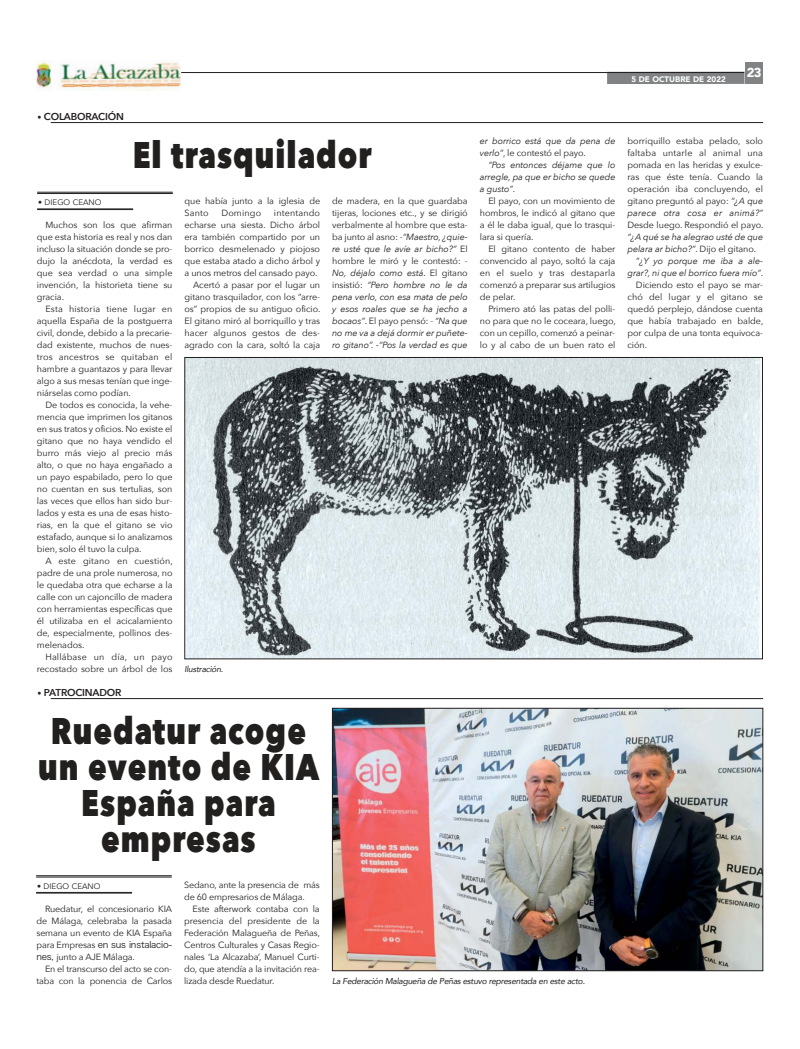
<style>
.page{position:relative;width:800px;height:1049px;background:#fff}
.page>*{position:absolute;margin:0;border:0;box-sizing:border-box;transform-origin:0 0}
.t1{font:800 37px/36px "Avenir Next";letter-spacing:.035em;color:#221f1f;text-align:center;scale:.8 1}
.t2{font:900 13px "Avenir";color:#fff}
.t3{font:600 10px "Avenir Next";letter-spacing:-.02em;color:#221f1f}
.t4{font:9px/12px "Avenir Next";letter-spacing:-.005em;color:#221f1f;text-align:justify}
.t5{font:italic 9px/12px "Avenir Next";letter-spacing:-.005em;color:#221f1f;text-align:justify}
.t6{font:9px "Avenir Next";letter-spacing:.015em;color:#221f1f}
.t7{font:9px "Hiragino Sans W3";letter-spacing:-.02em;color:#221f1f}
.t8{font:italic 8.5px "Avenir";letter-spacing:-.03em;color:#221f1f}
.t9{font:8px "Avenir";color:#221f1f}
.t10{font:900 8px "Avenir";color:#fff}
.s1{font-family:"Avenir";font-weight:400;font-size:8px}
.s2{font-style:normal}
.s3{font-family:"Avenir Next"}
.s4{font-family:"Hiragino Sans W3"}
.s5{font-style:italic}
</style>
<div class="page">
<hr style="left:51px;top:122px;width:712px;height:1px;background:#221f1f">
<hr style="left:37px;top:192px;width:136px;height:1px;background:#221f1f">
<hr style="left:37px;top:193px;width:136px;height:1px;background:#221f1f">
<hr style="left:37px;top:209px;width:96px;height:1px;background:#221f1f">
<div style="left:607px;top:72px;width:143px;height:12px;background:#808284"></div>
<hr style="left:181px;top:72px;width:563px;height:1px;background:#221f1f">
<svg style="left:744px;top:71px;width:1px;height:13px"></svg>
<div style="left:745px;top:63px;width:18px;height:21px;background:#808284"></div>
<img style="left:37px;top:60px;width:144px;height:31px">
<img style="left:186px;top:359px;width:574px;height:298px">
<div style="left:184px;top:357px;width:578px;height:302px;border:1px solid #221f1f"></div>
<hr style="left:51px;top:698px;width:712px;height:1px;background:#221f1f">
<hr style="left:36px;top:875px;width:136px;height:1px;background:#221f1f">
<hr style="left:36px;top:877px;width:136px;height:1px;background:#221f1f">
<hr style="left:36px;top:892px;width:96px;height:1px;background:#221f1f">
<hr style="left:36px;top:893px;width:96px;height:1px;background:#221f1f">
<img style="left:334px;top:710px;width:427px;height:259px">
<div style="left:332px;top:708px;width:431px;height:263px;border:1px solid #221f1f"></div>
<p class="t3" style="left:37px;top:110px;width:88px"><span class="s1">ï</span> COLABORACIÓN</p>
<h1 class="t1" style="left:133px;top:140px;width:300px">El trasquilador</h1>
<p class="t9" style="left:38px;top:198px;width:65px">ï DIEGO CEANO</p>
<p class="t4" style="left:37px;top:220px;width:137px;text-indent:9px">Muchos son los que afirman que esta historia es real y nos dan incluso la situación donde se pro&shy;dujo la anécdota, la verdad es que sea verdad o una simple invención, la historieta tiene su gracia.</p>
<p class="t4" style="left:37px;top:304px;width:137px;text-indent:9px">Esta historia tiene lugar en aquella España de la postguerra civil, donde, debido a la precarie&shy;dad existente, muchos de nues&shy;tros ancestros se quitaban el hambre a guantazos y para llevar algo a sus mesas tenían que inge&shy;niárselas como podían.</p>
<p class="t4" style="left:37px;top:400px;width:137px;text-indent:9px">De todos es conocida, la vehe&shy;mencia que imprimen los gitanos en sus tratos y oficios. No existe el gitano que no haya vendido el burro más viejo al precio más alto, o que no haya engañado a un payo espabilado, pero lo que no cuentan en sus tertulias, son las veces que ellos han sido bur&shy;lados y esta es una de esas histo&shy;rias, en la que el gitano se vio estafado, aunque si lo analizamos bien, solo él tuvo la culpa.</p>
<p class="t4" style="left:37px;top:556px;width:137px;text-indent:9px">A este gitano en cuestión, padre de una prole numerosa, no le quedaba otra que echarse a la calle con un cajoncillo de madera con herramientas específicas que él utilizaba en el acicalamiento de, especialmente, pollinos des&shy;melenados.</p>
<p class="t4" style="left:37px;top:652px;width:137px;text-align:right">Hallábase un día, un payo recostado sobre un árbol de los</p>
<p class="t3" style="left:37px;top:686px;width:85px"><span class="s1">ï</span> PATROCINADOR</p>
<p class="t4" style="left:184px;top:196px;width:137px">que había junto a la iglesia de<br>Santo</p>
<p class="t6" style="left:221px;top:209px;width:41px">Domingo</p>
<p class="t6" style="left:274px;top:209px;width:48px">intentando</p>
<p class="t4" style="left:184px;top:220px;width:137px">echarse una siesta. Dicho árbol</p>
<p class="t4" style="left:184px;top:232px;width:137px">era también compartido por un</p>
<p class="t4" style="left:184px;top:244px;width:137px">borrico desmelenado y piojoso</p>
<p class="t4" style="left:184px;top:256px;width:137px">que estaba atado a dicho árbol y</p>
<p class="t4" style="left:184px;top:268px;width:135px">a unos metros del cansado payo.</p>
<p class="t4" style="left:193px;top:280px;width:129px">Acertó a pasar por el lugar un</p>
<p class="t4" style="left:184px;top:292px;width:137px">gitano trasquilador, con los “arre-</p>
<p class="t4" style="left:184px;top:304px;width:137px">os” propios de su antiguo oficio.</p>
<p class="t4" style="left:184px;top:316px;width:137px">El gitano miró al borriquillo y tras</p>
<p class="t4" style="left:184px;top:328px;width:137px">hacer algunos gestos de des-</p>
<p class="t4" style="left:184px;top:340px;width:137px">agrado con la cara, soltó la caja</p>
<p class="t8" style="left:184px;top:666px;width:40px">Ilustración.</p>
<h1 class="t1" style="left:38px;top:716px;width:353px">Ruedatur acoge un evento de KIA<br>España para empresas</h1>
<p class="t5" style="left:332px;top:196px;width:137px"><span class="s2">de madera, en la que guardaba tijeras, lociones etc., y se dirigió verbalmente al hombre que esta&shy;ba junto al asno: -</span>“Maestro, ¿quie&shy;re usté que le avíe ar bicho?” <span class="s2">El hombre le miró y le contestó: - </span>No, déjalo como está<span class="s2">. El gitano insistió:</span> “Pero hombre no le da pena verlo, con esa mata de pelo y esos roales que se ha jecho a bocaos”<span class="s2">. El payo pensó: -</span> “Na que no me va a dejá dormir er puñete&shy;ro gitano”. -“Pos la verdad es que</p>
<p class="t5" style="left:479px;top:136px;width:137px">er borrico está que da pena de verlo”<span class="s2">, le contestó el payo.</span></p>
<p class="t5" style="left:479px;top:160px;width:137px;text-indent:9px">“Pos entonces déjame que lo arregle, pa que er bicho se quede a gusto”<span class="s2">.</span></p>
<p class="t4" style="left:479px;top:196px;width:137px;text-indent:9px">El payo, con un movimiento de hombros, le indicó al gitano que a él le daba igual, que lo trasqui&shy;lara si quería.</p>
<p class="t4" style="left:479px;top:244px;width:137px;text-indent:9px">El gitano contento de haber convencido al payo, soltó la caja en el suelo y tras destaparla comenzó a preparar sus artilugios de pelar.</p>
<p class="t4" style="left:479px;top:304px;width:137px;text-indent:9px">Primero ató las patas del polli&shy;no para que no le coceara, luego, con un cepillo, comenzó a peinar&shy;lo y al cabo de un buen rato el</p>
<p class="t9" style="left:37px;top:881px;width:65px">ï DIEGO CEANO</p>
<p class="t4" style="left:36px;top:904px;width:137px;text-indent:9px">Ruedatur, el concesionario KIA de Málaga, celebraba la pasada semana un evento de KIA España</p>
<p class="t7" style="left:36px;top:937px;width:137px"><span class="s3">para Empresas</span> en sus instalacio-</p>
<p class="t4" style="left:36px;top:952px;width:100px"><span class="s4">nes,</span> junto a AJE Málaga.</p>
<p class="t4" style="left:45px;top:964px;width:128px">En el transcurso del acto se con-</p>
<p class="t4" style="left:36px;top:976px;width:137px">taba con la ponencia de Carlos</p>
<p class="t4" style="left:184px;top:880px;width:137px">Sedano, ante la presencia de más de 60 empresarios de Málaga.</p>
<p class="t4" style="left:184px;top:904px;width:137px;text-indent:9px">Este afterwork contaba con la presencia del presidente de la Federación Malagueña de Peñas, Centros Culturales y Casas Regio&shy;nales ‘La Alcazaba’, Manuel Curti&shy;do, que atendía a la invitación rea&shy;lizada desde Ruedatur.</p>
<p class="t8" style="left:332px;top:978px;width:254px">La Federación Malagueña de Peñas estuvo representada en este acto.</p>
<p class="t10" style="left:631px;top:75px;width:96px">5 DE OCTUBRE DE 2022</p>
<h2 class="t2" style="left:746px;top:65px;width:16px">23</h2>
<p class="t4" style="left:627px;top:136px;width:137px">borriquillo estaba pelado, solo faltaba untarle al animal una pomada en las heridas y exulce&shy;ras que éste tenía. Cuando la operación iba concluyendo, el gitano preguntó al payo: <span class="s5">“¿A que parece otra cosa er animá?”</span></p>
<p class="t4" style="left:627px;top:220px;width:137px">Desde luego. Respondió el payo.</p>
<p class="t5" style="left:627px;top:232px;width:137px">“¿A qué se ha alegrao usté de que</p>
<p class="t5" style="left:627px;top:244px;width:130px">pelara ar bicho?”<span class="s2">. Dijo el gitano.</span></p>
<p class="t5" style="left:635px;top:256px;width:128px">“¿Y yo porque me iba a ale-</p>
<p class="t5" style="left:627px;top:268px;width:137px">grar?, ni que el borrico fuera mío”<span class="s2">.</span></p>
<p class="t4" style="left:635px;top:280px;width:128px">Diciendo esto el payo se mar-</p>
<p class="t6" style="left:627px;top:293px;width:137px">chó del lugar y el gitano se</p>
<p class="t4" style="left:627px;top:304px;width:137px">quedó perplejo, dándose cuenta</p>
<p class="t4" style="left:627px;top:316px;width:137px">que había trabajado en balde,</p>
<p class="t4" style="left:627px;top:328px;width:137px">por culpa de una tonta equivoca-</p>
<p class="t4" style="left:627px;top:340px;width:21px">ción.</p>
</div>
